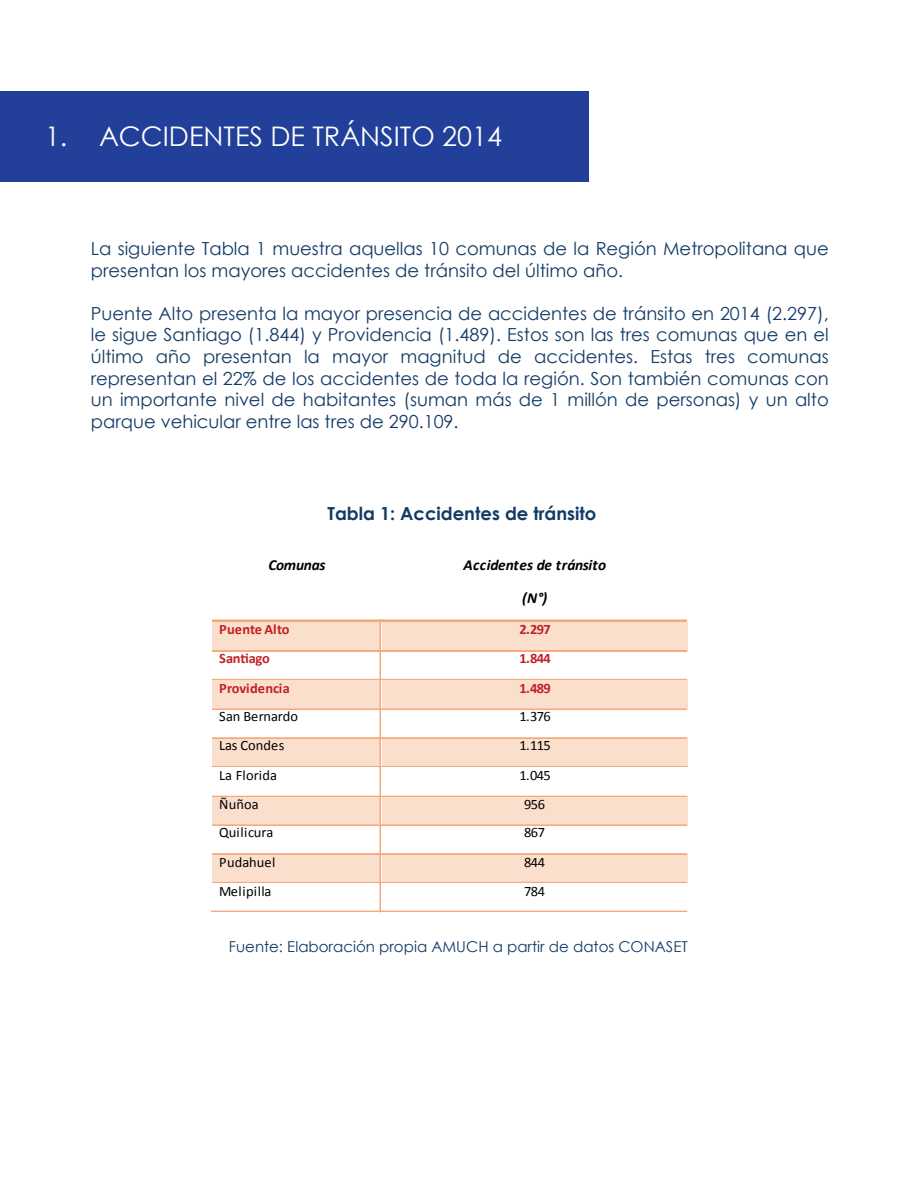
<style>
.page{position:relative;width:918px;height:1188px;background:#fff}
.page>*{position:absolute;margin:0;border:0;box-sizing:border-box;transform-origin:0 0}
.t1{font:27px "Century Gothic";color:#fff}
.t2{font:18px/21.6px "Century Gothic";color:#123b65}
.t3{font:700 18px "Century Gothic";color:#123b65}
.t4{font:italic 700 15.3px/32.5px "Calibri";letter-spacing:.005em;color:#000001;text-align:center}
.t5{font:italic 700 15.3px "Calibri";letter-spacing:-.025em;color:#000001}
.t6{font:15px "Century Gothic";color:#123b65}
.t7{font:14.4px "Calibri";letter-spacing:.005em;color:#000001}
.t8{font:700 14.4px "Calibri";letter-spacing:-.005em;color:#c22025}
.t9{font:14.4px "Calibri";letter-spacing:.035em;color:#000001}
</style>
<div class="page">
<div style="left:0;top:91px;width:588px;height:91px;background:#223f99"></div>
<div style="left:213px;top:622px;width:6px;height:29px;background:#fbdfcd"></div>
<svg style="left:374px;top:622px;width:6px;height:28px"></svg>
<div style="left:219px;top:622px;width:155px;height:29px;background:#fbdfcd"></div>
<div style="left:382px;top:622px;width:7px;height:29px;background:#fbdfcd"></div>
<div style="left:680px;top:622px;width:8px;height:29px;background:#fbdfcd"></div>
<div style="left:389px;top:622px;width:291px;height:29px;background:#fbdfcd"></div>
<hr style="left:213px;top:620px;width:167px;height:2px;background:#f4aa7f">
<hr style="left:383px;top:620px;width:304px;height:2px;background:#f4aa7f">
<hr style="left:213px;top:651px;width:167px;height:1px;background:#f4aa7f">
<hr style="left:213px;top:650px;width:167px;height:1px;background:#f4aa7f">
<hr style="left:381px;top:651px;width:306px;height:1px;background:#f4aa7f">
<hr style="left:381px;top:650px;width:306px;height:1px;background:#f4aa7f">
<div style="left:213px;top:680px;width:6px;height:29px;background:#fbdfcd"></div>
<svg style="left:374px;top:680px;width:6px;height:29px"></svg>
<div style="left:219px;top:680px;width:155px;height:29px;background:#fbdfcd"></div>
<div style="left:382px;top:680px;width:7px;height:29px;background:#fbdfcd"></div>
<div style="left:680px;top:680px;width:8px;height:29px;background:#fbdfcd"></div>
<div style="left:389px;top:680px;width:291px;height:29px;background:#fbdfcd"></div>
<hr style="left:213px;top:679px;width:167px;height:1px;background:#f4aa7f">
<hr style="left:381px;top:679px;width:306px;height:1px;background:#f4aa7f">
<hr style="left:213px;top:709px;width:167px;height:1px;background:#f4aa7f">
<hr style="left:381px;top:709px;width:306px;height:1px;background:#f4aa7f">
<div style="left:213px;top:738px;width:6px;height:28px;background:#fbdfcd"></div>
<svg style="left:374px;top:739px;width:6px;height:27px"></svg>
<div style="left:219px;top:738px;width:155px;height:28px;background:#fbdfcd"></div>
<div style="left:382px;top:738px;width:7px;height:28px;background:#fbdfcd"></div>
<div style="left:680px;top:738px;width:8px;height:28px;background:#fbdfcd"></div>
<div style="left:389px;top:738px;width:291px;height:28px;background:#fbdfcd"></div>
<hr style="left:213px;top:738px;width:167px;height:1px;background:#f4aa7f">
<hr style="left:213px;top:737px;width:167px;height:1px;background:#f4aa7f">
<hr style="left:381px;top:738px;width:306px;height:1px;background:#f4aa7f">
<hr style="left:381px;top:737px;width:306px;height:1px;background:#f4aa7f">
<hr style="left:213px;top:766px;width:167px;height:1px;background:#f4aa7f">
<hr style="left:381px;top:766px;width:306px;height:1px;background:#f4aa7f">
<div style="left:213px;top:796px;width:6px;height:29px;background:#fbdfcd"></div>
<svg style="left:374px;top:797px;width:6px;height:28px"></svg>
<div style="left:219px;top:796px;width:155px;height:29px;background:#fbdfcd"></div>
<div style="left:382px;top:796px;width:7px;height:29px;background:#fbdfcd"></div>
<div style="left:680px;top:796px;width:8px;height:29px;background:#fbdfcd"></div>
<div style="left:389px;top:796px;width:291px;height:29px;background:#fbdfcd"></div>
<hr style="left:213px;top:796px;width:167px;height:1px;background:#f4aa7f">
<hr style="left:381px;top:796px;width:306px;height:1px;background:#f4aa7f">
<hr style="left:213px;top:825px;width:167px;height:1px;background:#f4aa7f">
<hr style="left:381px;top:825px;width:306px;height:1px;background:#f4aa7f">
<div style="left:213px;top:855px;width:6px;height:27px;background:#fbdfcd"></div>
<svg style="left:374px;top:855px;width:6px;height:27px"></svg>
<div style="left:219px;top:855px;width:155px;height:27px;background:#fbdfcd"></div>
<div style="left:382px;top:855px;width:7px;height:27px;background:#fbdfcd"></div>
<div style="left:680px;top:855px;width:8px;height:27px;background:#fbdfcd"></div>
<div style="left:389px;top:855px;width:291px;height:27px;background:#fbdfcd"></div>
<hr style="left:213px;top:854px;width:167px;height:1px;background:#f4aa7f">
<hr style="left:213px;top:853px;width:167px;height:1px;background:#f4aa7f">
<hr style="left:381px;top:854px;width:306px;height:1px;background:#f4aa7f">
<hr style="left:381px;top:853px;width:306px;height:1px;background:#f4aa7f">
<hr style="left:213px;top:882px;width:167px;height:1px;background:#f4aa7f">
<hr style="left:381px;top:882px;width:306px;height:1px;background:#f4aa7f">
<hr style="left:212px;top:911px;width:168px;height:1px;background:#f4aa7f">
<svg style="left:380px;top:620px;width:3px;height:292px"></svg>
<hr style="left:381px;top:911px;width:306px;height:1px;background:#f4aa7f">
<h1 class="t1" style="left:45px;top:118px;width:459px">1. ACCIDENTES DE TRÁNSITO 2014</h1>
<p class="t2" style="left:91px;top:237px;width:740px">La siguiente Tabla 1 muestra aquellas 10 comunas de la Región Metropolitana que presentan los mayores accidentes de tránsito del último año.</p>
<p class="t2" style="left:91px;top:302px;width:740px;text-align:justify">Puente Alto presenta la mayor presencia de accidentes de tránsito en 2014 (2.297), le sigue Santiago (1.844) y Providencia (1.489). Estos son las tres comunas que en el último año presentan la mayor magnitud de accidentes. Estas tres comunas representan el 22% de los accidentes de toda la región. Son también comunas con un importante nivel de habitantes (suman más de 1 millón de personas) y un alto parque vehicular entre las tres de 290.109.</p>
<p class="t3" style="left:328px;top:499px;width:270px">Tabla 1: Accidentes de tránsito</p>
<p class="t5" style="left:268px;top:554px;width:59px">Comunas</p>
<p class="t4" style="left:464px;top:548px;width:144px">Accidentes de tránsito (N°)</p>
<p class="t8" style="left:219px;top:619px;width:72px">Puente Alto</p>
<p class="t8" style="left:519px;top:619px;width:33px">2.297</p>
<p class="t8" style="left:219px;top:648px;width:52px">Santiago</p>
<p class="t8" style="left:519px;top:648px;width:33px">1.844</p>
<p class="t8" style="left:219px;top:678px;width:72px">Providencia</p>
<p class="t8" style="left:519px;top:678px;width:33px">1.489</p>
<p class="t7" style="left:219px;top:707px;width:80px">San Bernardo</p>
<p class="t7" style="left:519px;top:707px;width:33px">1.376</p>
<p class="t7" style="left:219px;top:735px;width:67px">Las Condes</p>
<p class="t7" style="left:519px;top:735px;width:33px">1.115</p>
<p class="t7" style="left:219px;top:765px;width:59px">La Florida</p>
<p class="t7" style="left:519px;top:765px;width:33px">1.045</p>
<p class="t7" style="left:219px;top:794px;width:41px">Ñuñoa</p>
<p class="t7" style="left:524px;top:794px;width:22px">956</p>
<p class="t7" style="left:219px;top:823px;width:56px">Quilicura</p>
<p class="t7" style="left:524px;top:823px;width:22px">867</p>
<p class="t7" style="left:219px;top:852px;width:58px">Pudahuel</p>
<p class="t7" style="left:524px;top:852px;width:22px">844</p>
<p class="t9" style="left:219px;top:881px;width:54px">Melipilla</p>
<p class="t7" style="left:524px;top:881px;width:22px">784</p>
<p class="t6" style="left:229px;top:936px;width:460px">Fuente: Elaboración propia AMUCH a partir de datos CONASET</p>
</div>
